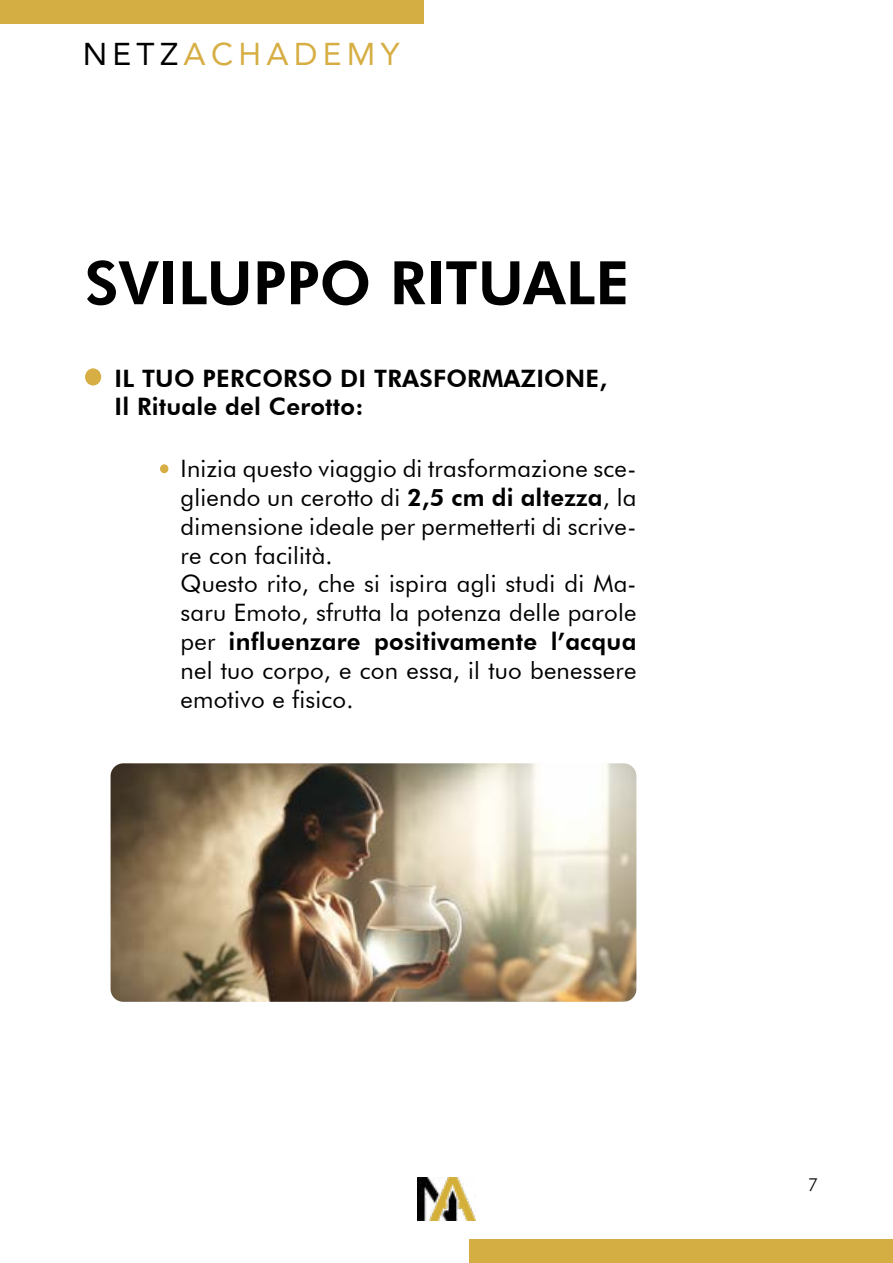
<style>
.page{position:relative;width:893px;height:1263px;background:#fff}
.page>*{position:absolute;margin:0;border:0;box-sizing:border-box;transform-origin:0 0}
.t1{font:800 60px "Futura BT";color:#000}
.t2{font:31.5px "Avenir";letter-spacing:.17em;color:#d6ae44}
.t3{font:24px/28.8px "Futura BT";letter-spacing:.01em;color:#000}
.t4{font:800 24px/28.8px "Futura BT";letter-spacing:.01em;color:#000}
.t5{font:300 18px "Futura BT";color:#000}
.s1{color:#000}
.s2{font-weight:800}
</style>
<div class="page">
<img style="left:418px;top:1177px;width:57px;height:43px">
<div style="left:0;top:0;width:424px;height:23px;background:#d5ae43"></div>
<div style="left:469px;top:1239px;width:424px;height:24px;background:#d5ae43"></div>
<div style="left:85px;top:368px;width:16px;height:17px;background:#d6ae44;border-radius:50%"></div>
<div style="left:160px;top:464px;width:8px;height:9px;background:#d6ae44;border-radius:50%"></div>
<img style="left:111px;top:763px;width:525px;height:239px">
<h2 class="t2" style="left:83px;top:29px;width:318px"><span class="s1">NETZ</span>ACHADEMY</h2>
<h1 class="t1" style="left:85px;top:246px;width:546px">SVILUPPO RITUALE</h1>
<p class="t4" style="left:114px;top:363px;width:494px">IL TUO PERCORSO DI TRASFORMAZIONE,<br>Il Rituale del Cerotto:</p>
<p class="t3" style="left:181px;top:454px;width:457px">Inizia questo viaggio di trasformazione sce&shy;gliendo un cerotto di <span class="s2">2,5 cm di altezza</span>, la dimensione ideale per permetterti di scrive&shy;re con facilità.<br>Questo rito, che si ispira agli studi di Ma&shy;saru Emoto, sfrutta la potenza delle parole per <span class="s2">influenzare positivamente l’acqua </span>nel tuo corpo, e con essa, il tuo benessere emotivo e fisico.</p>
<p class="t5" style="left:808px;top:1174px;width:12px">7</p>
</div>
